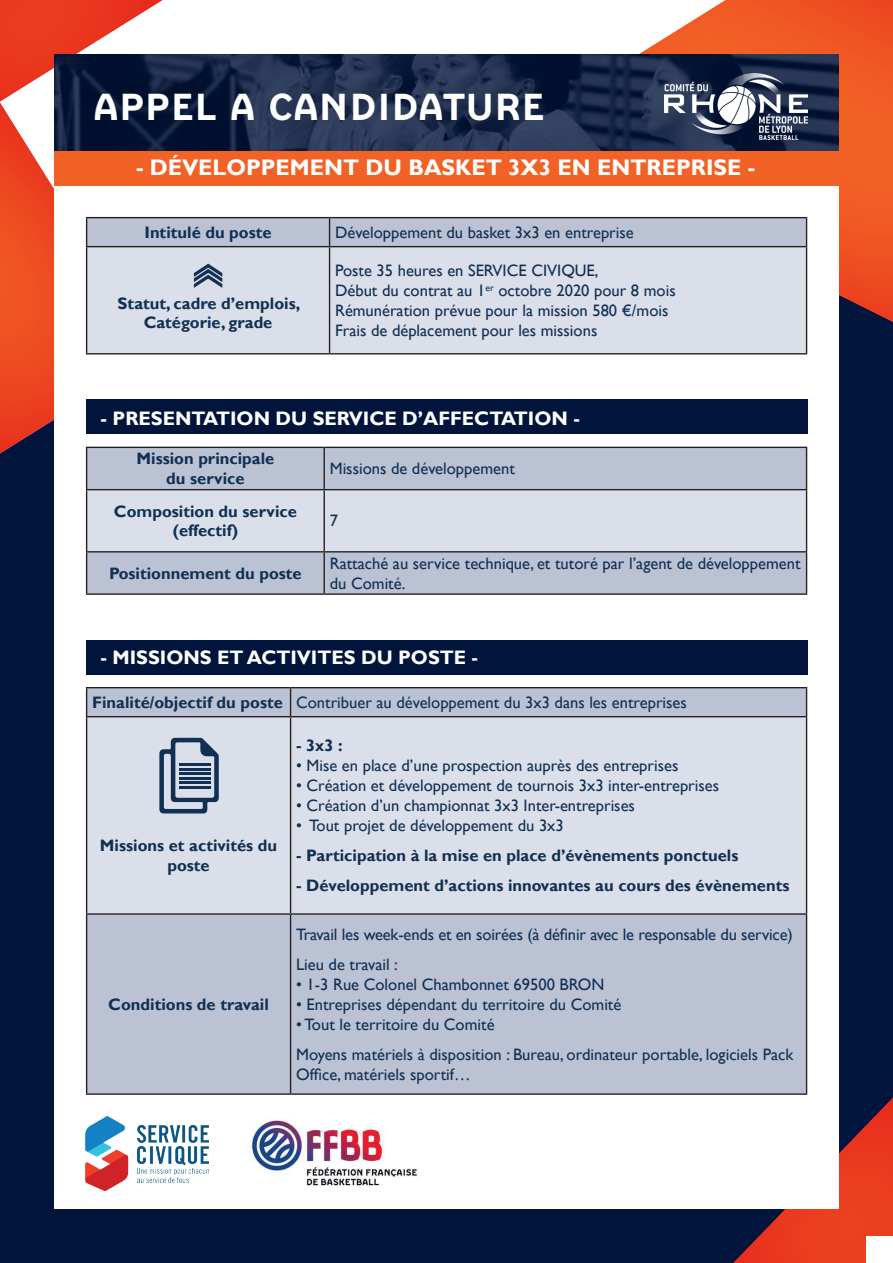
<style>
.page{position:relative;width:893px;height:1263px;background:#00143c}
.page>*{position:absolute;margin:0;border:0;box-sizing:border-box;transform-origin:0 0}
.t1{font:37.5px "FFBB";color:#fff}
.t2{font:700 22.5px "Gill Sans";color:#fff}
.t3{font:700 19.5px "Gill Sans";color:#fff}
.t4{font:16.5px/19.8px "Gill Sans";color:#123053}
.t5{font:700 16.5px/19.8px "Gill Sans";color:#123053;text-align:center}
.s1{font-weight:700}
</style>
<div class="page">
<svg style="left:725px;top:0;width:168px;height:322px;background:#e85524"></svg>
<svg style="left:170px;top:0;width:555px;height:54px;background:#fdf2ee"></svg>
<svg style="left:0;top:0;width:170px;height:78px;background:#ef6c59"></svg>
<svg style="left:0;top:78px;width:54px;height:376px;background:#e46145"></svg>
<svg style="left:733px;top:1097px;width:160px;height:166px"></svg>
<div style="left:866px;top:1236px;width:27px;height:27px;background:#fff"></div>
<div style="left:54px;top:151px;width:785px;height:1058px;background:#fff"></div>
<img style="left:54px;top:54px;width:785px;height:97px">
<div style="left:54px;top:151px;width:785px;height:35px;background:#f26226"></div>
<img style="left:664px;top:73px;width:143px;height:66px">
<div style="left:87px;top:247px;width:719px;height:106px;background:#dadfe9"></div>
<hr style="left:86px;top:217px;width:244px;height:1px;background:#231f20">
<hr style="left:330px;top:217px;width:477px;height:1px;background:#231f20">
<div style="left:86px;top:218px;width:721px;height:28px;background:#bbc2d3"></div>
<hr style="left:86px;top:246px;width:244px;height:1px;background:#231f20">
<hr style="left:86px;top:247px;width:1px;height:106px;background:#231f20">
<hr style="left:330px;top:246px;width:477px;height:1px;background:#231f20">
<hr style="left:329px;top:247px;width:1px;height:106px;background:#231f20">
<hr style="left:806px;top:247px;width:1px;height:106px;background:#231f20">
<hr style="left:86px;top:353px;width:244px;height:1px;background:#231f20">
<hr style="left:330px;top:353px;width:477px;height:1px;background:#231f20">
<div style="left:86px;top:399px;width:721px;height:35px;background:#00143c"></div>
<div style="left:87px;top:448px;width:719px;height:145px;background:#bbc2d3"></div>
<div style="left:87px;top:490px;width:719px;height:61px;background:#dadfe9"></div>
<hr style="left:86px;top:447px;width:238px;height:1px;background:#231f20">
<hr style="left:86px;top:448px;width:1px;height:41px;background:#231f20">
<hr style="left:324px;top:447px;width:483px;height:1px;background:#231f20">
<hr style="left:324px;top:448px;width:1px;height:41px;background:#231f20">
<hr style="left:806px;top:448px;width:1px;height:41px;background:#231f20">
<hr style="left:86px;top:489px;width:238px;height:1px;background:#231f20">
<hr style="left:86px;top:490px;width:1px;height:61px;background:#231f20">
<hr style="left:324px;top:489px;width:483px;height:1px;background:#231f20">
<hr style="left:324px;top:490px;width:1px;height:61px;background:#231f20">
<hr style="left:806px;top:490px;width:1px;height:61px;background:#231f20">
<hr style="left:86px;top:551px;width:238px;height:1px;background:#231f20">
<hr style="left:86px;top:552px;width:1px;height:41px;background:#231f20">
<hr style="left:324px;top:551px;width:483px;height:1px;background:#231f20">
<hr style="left:324px;top:552px;width:1px;height:41px;background:#231f20">
<hr style="left:806px;top:552px;width:1px;height:41px;background:#231f20">
<hr style="left:86px;top:593px;width:238px;height:2px;background:#231f20">
<hr style="left:324px;top:593px;width:483px;height:2px;background:#231f20">
<div style="left:86px;top:640px;width:721px;height:34px;background:#00143c"></div>
<div style="left:87px;top:688px;width:719px;height:405px;background:#bbc2d3"></div>
<div style="left:87px;top:717px;width:719px;height:196px;background:#dadfe9"></div>
<hr style="left:86px;top:687px;width:205px;height:1px;background:#231f20">
<svg style="left:86px;top:688px;width:1px;height:28px"></svg>
<hr style="left:291px;top:687px;width:516px;height:1px;background:#231f20">
<svg style="left:290px;top:688px;width:1px;height:28px"></svg>
<svg style="left:806px;top:688px;width:1px;height:28px"></svg>
<hr style="left:86px;top:716px;width:205px;height:1px;background:#231f20">
<hr style="left:86px;top:717px;width:1px;height:196px;background:#231f20">
<hr style="left:291px;top:716px;width:516px;height:1px;background:#231f20">
<hr style="left:290px;top:717px;width:1px;height:196px;background:#231f20">
<hr style="left:806px;top:717px;width:1px;height:196px;background:#231f20">
<hr style="left:86px;top:913px;width:205px;height:2px;background:#231f20">
<hr style="left:86px;top:915px;width:1px;height:178px;background:#231f20">
<hr style="left:291px;top:913px;width:516px;height:2px;background:#231f20">
<hr style="left:290px;top:915px;width:1px;height:178px;background:#231f20">
<hr style="left:806px;top:915px;width:1px;height:178px;background:#231f20">
<hr style="left:86px;top:1093px;width:205px;height:2px;background:#231f20">
<hr style="left:291px;top:1093px;width:516px;height:2px;background:#231f20">
<svg style="left:159px;top:738px;width:60px;height:75px;background:#7e8ea4"></svg>
<svg style="left:193px;top:262px;width:30px;height:28px"></svg>
<img style="left:86px;top:1116px;width:123px;height:74px">
<img style="left:247px;top:1120px;width:170px;height:66px">
<h1 class="t1" style="left:94px;top:85px;width:453px">APPEL A CANDIDATURE</h1>
<h2 class="t2" style="left:136px;top:154px;width:621px">- DÉVELOPPEMENT DU BASKET 3X3 EN ENTREPRISE -</h2>
<p class="t5" style="left:144px;top:223px;width:129px">Intitulé du poste</p>
<p class="t4" style="left:335px;top:223px;width:300px">Développement du basket 3x3 en entreprise</p>
<p class="t5" style="left:118px;top:294px;width:184px">Statut, cadre d’emplois,<br>Catégorie, grade</p>
<p class="t4" style="left:335px;top:261px;width:342px">Poste 35 heures en SERVICE CIVIQUE,<br>Début du contrat au 1<sup>er</sup> octobre 2020 pour 8 mois Rémunération prévue pour la mission 580 €/mois Frais de déplacement pour les missions</p>
<p class="t3" style="left:101px;top:406px;width:481px">- PRESENTATION DU SERVICE D’AFFECTATION -</p>
<p class="t5" style="left:137px;top:449px;width:139px">Mission principale du service</p>
<p class="t4" style="left:330px;top:459px;width:187px">Missions de développement</p>
<p class="t5" style="left:114px;top:501px;width:185px">Composition du service (effectif)</p>
<p class="t4" style="left:330px;top:511px;width:10px">7</p>
<p class="t5" style="left:109px;top:564px;width:194px">Positionnement du poste</p>
<p class="t4" style="left:330px;top:554px;width:472px">Rattaché au service technique, et tutoré par l’agent de développement du Comité.</p>
<p class="t3" style="left:101px;top:646px;width:379px">- MISSIONS ET ACTIVITES DU POSTE -</p>
<p class="t4" style="left:92px;top:693px;width:596px"><span class="s1">Finalité/objectif du poste</span> Contribuer au développement du 3x3 dans les entreprises</p>
<p class="t5" style="left:100px;top:836px;width:179px">Missions et activités du poste</p>
<p class="t5" style="left:108px;top:995px;width:162px">Conditions de travail</p>
<p class="t5" style="left:296px;top:736px;width:48px">- 3x3 :</p>
<p class="t4" style="left:296px;top:756px;width:384px">• Mise en place d’une prospection auprès des entreprises</p>
<p class="t4" style="left:296px;top:776px;width:424px">• Création et développement de tournois 3x3 inter-entreprises</p>
<p class="t4" style="left:296px;top:796px;width:340px">• Création d’un championnat 3x3 Inter-entreprises</p>
<p class="t4" style="left:296px;top:816px;width:269px">• Tout projet de développement du 3x3</p>
<p class="t5" style="left:296px;top:846px;width:444px">- Participation à la mise en place d’évènements ponctuels</p>
<p class="t5" style="left:296px;top:876px;width:495px">- Développement d’actions innovantes au cours des évènements</p>
<p class="t4" style="left:296px;top:920px;width:498px;line-height:30px">Travail les week-ends et en soirées (à définir avec le responsable du service)<br>Lieu de travail :</p>
<p class="t4" style="left:296px;top:975px;width:310px">• 1-3 Rue Colonel Chambonnet 69500 BRON</p>
<p class="t4" style="left:296px;top:995px;width:327px">• Entreprises dépendant du territoire du Comité</p>
<p class="t4" style="left:296px;top:1009px;width:499px;line-height:30px">• Tout le territoire du Comité<br>Moyens matériels à disposition : Bureau, ordinateur portable, logiciels Pack</p>
<p class="t4" style="left:296px;top:1064px;width:176px">Office, matériels sportif…</p>
</div>
